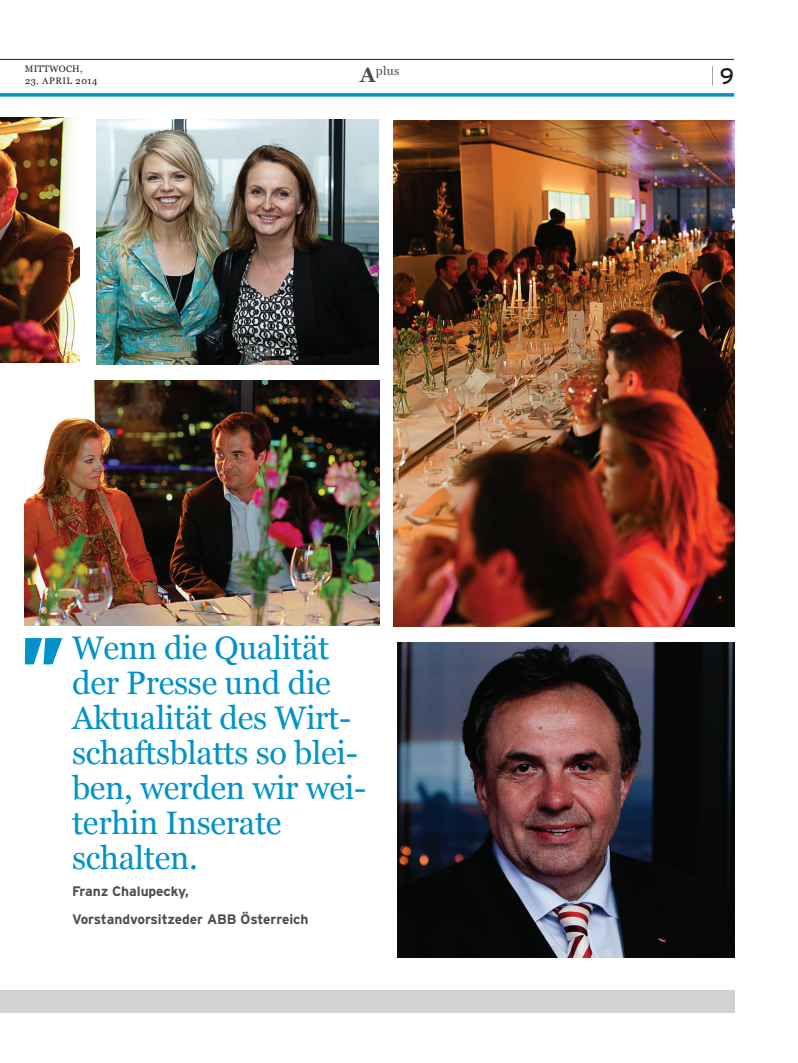
<style>
.page{position:relative;width:798px;height:1063px;background:#fff}
.page>*{position:absolute;margin:0;border:0;box-sizing:border-box;transform-origin:0 0}
.t1{font:32.5px/35px "Georgia";letter-spacing:-.01em;color:#0092c8}
.t2{font:300 19.75px "Interstate";color:#231f20;scale:.31 1}
.t3{font:700 13.75px/27.5px "Interstate";letter-spacing:-.005em;color:#4b4c4d}
.t4{font:12.12px "Georgia";color:#4b4c4d}
.t5{font:9.38px "Georgia";letter-spacing:.055em;color:#231f20}
.t6{font:9.38px "Georgia";letter-spacing:.02em;color:#231f20}
.s1{font-weight:700;font-size:20.88px}
.s2{font-weight:400;font-size:22.5px}
</style>
<div class="page">
<hr style="left:0;top:59px;width:733px;height:1px;background:#231f20">
<svg style="left:0;top:93px;width:733px;height:4px;background:#1d9ece"></svg>
<img style="left:25px;top:380px;width:354px;height:245px">
<img style="left:393px;top:120px;width:340px;height:507px">
<svg style="left:25px;top:638px;width:37px;height:26px"></svg>
<img style="left:397px;top:643px;width:336px;height:315px">
<img style="left:0;top:118px;width:80px;height:245px">
<div style="left:0;top:991px;width:733px;height:22px;background:#d1d2d4"></div>
<img style="left:97px;top:119px;width:281px;height:245px">
<p class="t6" style="left:25px;top:63px;width:59px">mittwoch,</p>
<p class="t4" style="left:359px;top:64px;width:41px"><span class="s1">A</span>plus</p>
<p class="t5" style="left:25px;top:76px;width:74px">23. april 2014</p>
<p class="t2" style="left:711px;top:64px;width:73px">| <span class="s2">9</span></p>
<p class="t1" style="left:72px;top:630px;width:295px">Wenn die Qualität der Presse und die<br>Aktualität des Wirt&shy;schaftsblatts so blei&shy;ben, werden wir wei&shy;terhin Inserate schalten.</p>
<p class="t3" style="left:72px;top:878px;width:238px">Franz Chalupecky,<br>Vorstandvorsitzeder ABB Österreich</p>
</div>
